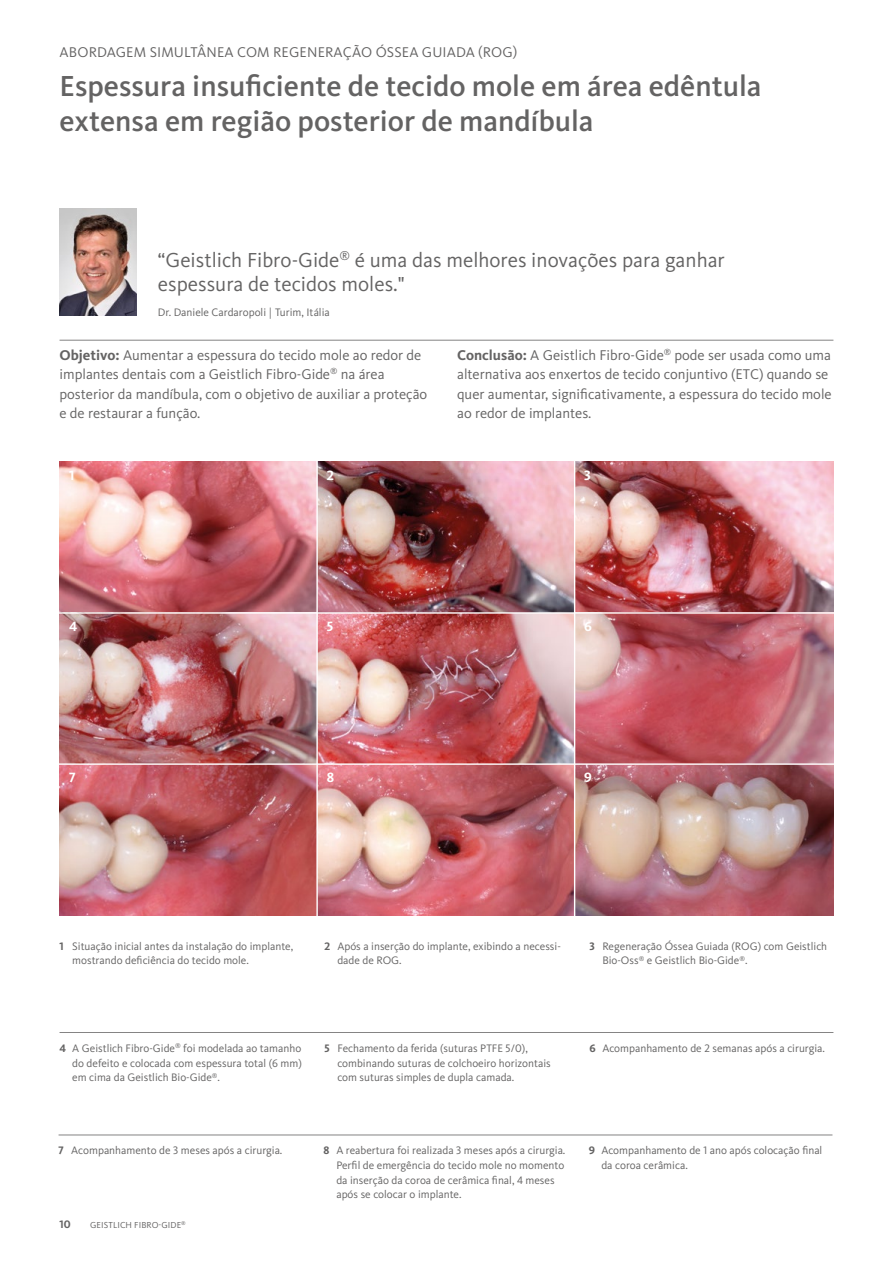
<style>
.page{position:relative;width:893px;height:1263px;background:#fff}
.page>*{position:absolute;margin:0;border:0;box-sizing:border-box;transform-origin:0 0}
.t1{font:500 30px/34px "Kievit Pro";color:#646363}
.t2{font:21px/24.5px "Kievit Pro";color:#646363}
.t3{font:14.7px/19.5px "Kievit Pro";color:#646363}
.t4{font:700 13.95px "Kievit Pro";color:#fff}
.t5{font:11.25px/14.7px "Kievit Pro";color:#646363}
.t6{font:700 11.25px "Kievit Pro";color:#646363}
.t7{font:9px "Kievit Pro";letter-spacing:.01em;color:#646363}
.s1{font-weight:700}
</style>
<div class="page">
<img style="left:60px;top:462px;width:773px;height:453px">
<hr style="left:316px;top:459px;width:2px;height:470px;background:#fff">
<hr style="left:574px;top:453px;width:1px;height:471px;background:#fff">
<hr style="left:39px;top:612px;width:798px;height:2px;background:#fff">
<hr style="left:39px;top:763px;width:798px;height:2px;background:#fff">
<img style="left:60px;top:209px;width:77px;height:107px">
<hr style="left:60px;top:1032px;width:773px;height:1px;background:#646363">
<hr style="left:59px;top:1135px;width:773px;height:1px;background:#646363">
<hr style="left:60px;top:340px;width:773px;height:1px;background:#646363">
<h3 class="t3" style="left:60px;top:43px;width:459px">ABORDAGEM SIMULTÂNEA COM REGENERAÇÃO ÓSSEA GUIADA (ROG)</h3>
<h1 class="t1" style="left:60px;top:69px;width:703px">Espessura insuficiente de tecido mole em área edêntula extensa em região posterior de mandíbula</h1>
<h2 class="t2" style="left:158px;top:248px;width:569px">“Geistlich Fibro-Gide<sup>®</sup> é uma das melhores inovações para ganhar espessura de tecidos moles."</h2>
<p class="t5" style="left:158px;top:305px;width:173px">Dr. Daniele Cardaropoli | Turim, Itália</p>
<h3 class="t3" style="left:60px;top:345px;width:369px"><span class="s1">Objetivo:</span> Aumentar a espessura do tecido mole ao redor de implantes dentais com a Geistlich Fibro-Gide<sup>®</sup> na área posterior da mandíbula, com o objetivo de auxiliar a proteção e de restaurar a função.</h3>
<h3 class="t3" style="left:457px;top:345px;width:376px"><span class="s1">Conclusão:</span> A Geistlich Fibro-Gide<sup>®</sup> pode ser usada como uma alternativa aos enxertos de tecido conjuntivo (ETC) quando se quer aumentar, significativamente, a espessura do tecido mole ao redor de implantes.</h3>
<p class="t4" style="left:69px;top:467px;width:7px">1</p>
<p class="t4" style="left:327px;top:467px;width:9px">2</p>
<p class="t4" style="left:584px;top:467px;width:8px">3</p>
<p class="t4" style="left:69px;top:618px;width:10px">4</p>
<p class="t4" style="left:327px;top:618px;width:8px">5</p>
<p class="t4" style="left:584px;top:618px;width:9px">6</p>
<p class="t4" style="left:69px;top:769px;width:8px">7</p>
<p class="t4" style="left:327px;top:769px;width:9px">8</p>
<p class="t4" style="left:584px;top:769px;width:9px">9</p>
<p class="t5" style="left:72px;top:938px;width:222px;text-indent:-13px"><span class="s1">1</span> Situação inicial antes da instalação do implante, mostrando deficiência do tecido mole.</p>
<p class="t5" style="left:337px;top:938px;width:225px;text-indent:-13px"><span class="s1">2</span> Após a inserção do implante, exibindo a necessi&shy;dade de ROG.</p>
<p class="t5" style="left:602px;top:938px;width:226px;text-indent:-13px"><span class="s1">3</span> Regeneração Óssea Guiada (ROG) com Geistlich<br>Bio-Oss<sup>®</sup> e Geistlich Bio-Gide<sup>®</sup>.</p>
<p class="t5" style="left:72px;top:1041px;width:231px;text-align:justify;text-indent:-13px"><span class="s1">4</span> A Geistlich Fibro-Gide<sup>®</sup> foi modelada ao tamanho do defeito e colocada com espessura total (6 mm) em cima da Geistlich Bio-Gide<sup>®</sup>.</p>
<p class="t5" style="left:337px;top:1041px;width:215px;text-indent:-13px"><span class="s1">5</span> Fechamento da ferida (suturas PTFE 5/0), combinando suturas de colchoeiro horizontais com suturas simples de dupla camada.</p>
<p class="t5" style="left:590px;top:1041px;width:237px"><span class="s1">6</span> Acompanhamento de 2 semanas após a cirurgia.</p>
<p class="t5" style="left:59px;top:1143px;width:225px"><span class="s1">7</span> Acompanhamento de 3 meses após a cirurgia.</p>
<p class="t5" style="left:336px;top:1143px;width:231px;text-indent:-13px"><span class="s1">8</span> A reabertura foi realizada 3 meses após a cirurgia.<br>Perfil de emergência do tecido mole no momento da inserção da coroa de cerâmica final, 4 meses após se colocar o implante.</p>
<p class="t5" style="left:601px;top:1143px;width:222px;text-indent:-13px"><span class="s1">9</span> Acompanhamento de 1 ano após colocação final da coroa cerâmica.</p>
<p class="t6" style="left:60px;top:1217px;width:13px">10</p>
<p class="t7" style="left:90px;top:1219px;width:97px">GEISTLICH FIBRO-GIDE<sup>®</sup></p>
</div>
